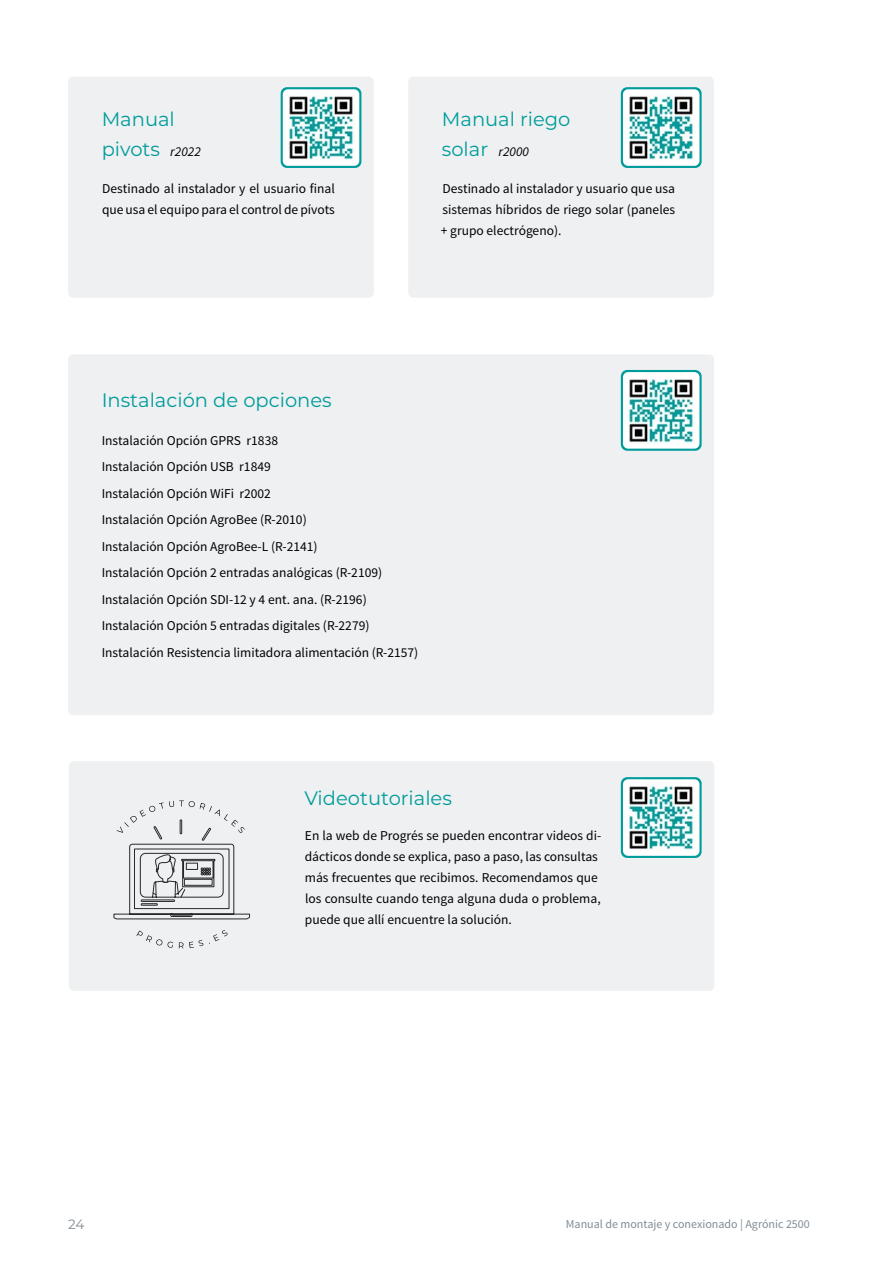
<style>
.page{position:relative;width:893px;height:1263px;background:#fff}
.page>*{position:absolute;margin:0;border:0;box-sizing:border-box;transform-origin:0 0}
.t1{font:19.5px/30px "Montserrat";color:#009c9b}
.t2{font:13.5px/26.5px "Source Sans Pro";color:#000}
.t3{font:13.5px "Montserrat";color:#808b94}
.t4{font:12px "Source Sans Pro";color:#808b94}
.s1{font-family:"Source Sans Pro";font-style:italic;font-size:13.5px;color:#000}
</style>
<div class="page">
<div style="left:68px;top:77px;width:306px;height:221px;background:#eef0f2;border-radius:5px"></div>
<div style="left:68px;top:354px;width:646px;height:361px;background:#eef0f2;border-radius:5px"></div>
<div style="left:408px;top:77px;width:306px;height:221px;background:#eef0f2;border-radius:5px"></div>
<div style="left:69px;top:761px;width:645px;height:230px;background:#eef0f2;border-radius:5px"></div>
<svg style="left:136px;top:930px;width:37px;height:18px"></svg>
<svg style="left:179px;top:940px;width:24px;height:8px"></svg>
<svg style="left:209px;top:930px;width:18px;height:14px"></svg>
<svg style="left:113px;top:800px;width:137px;height:119px"></svg>
<svg style="left:281px;top:87px;width:80px;height:81px"></svg>
<img style="left:283px;top:89px;width:76px;height:77px">
<svg style="left:621px;top:87px;width:81px;height:81px"></svg>
<img style="left:623px;top:89px;width:76px;height:77px">
<svg style="left:621px;top:370px;width:81px;height:81px"></svg>
<img style="left:623px;top:372px;width:76px;height:77px">
<svg style="left:621px;top:777px;width:81px;height:81px"></svg>
<img style="left:623px;top:779px;width:76px;height:77px">
<h1 class="t1" style="left:102px;top:104px;width:101px">Manual pivots <span class="s1">r2022</span></h1>
<h1 class="t1" style="left:442px;top:104px;width:130px">Manual riego solar <span class="s1">r2000</span></h1>
<p class="t2" style="left:102px;top:179px;width:234px;line-height:21px">Destinado al instalador y el usuario final que usa el equipo para el control de pívots</p>
<p class="t2" style="left:441px;top:179px;width:236px;line-height:21px;text-align:justify">Destinado al instalador y usuario que usa sistemas híbridos de riego solar (paneles + grupo electrógeno).</p>
<h1 class="t1" style="left:102px;top:385px;width:232px">Instalación de opciones</h1>
<p class="t2" style="left:102px;top:427px;width:318px">Instalación Opción GPRS r1838<br>Instalación Opción USB r1849<br>Instalación Opción WiFi r2002<br>Instalación Opción AgroBee (R-2010)<br>Instalación Opción AgroBee-L (R-2141)<br>Instalación Opción 2 entradas analógicas (R-2109)<br>Instalación Opción SDI-12 y 4 ent. ana. (R-2196)<br>Instalación Opción 5 entradas digitales (R-2279)<br>Instalación Resistencia limitadora alimentación (R-2157)</p>
<h1 class="t1" style="left:304px;top:782px;width:149px">Videotutoriales</h1>
<p class="t2" style="left:305px;top:825px;width:298px;line-height:21px">En la web de Progrés se pueden encontrar videos di&shy;dácticos donde se explica, paso a paso, las consultas más frecuentes que recibimos. Recomendamos que los consulte cuando tenga alguna duda o problema, puede que allí encuentre la solución.</p>
<p class="t3" style="left:68px;top:1215px;width:18px">24</p>
<p class="t4" style="left:566px;top:1217px;width:245px">Manual de montaje y conexionado | Agrónic 2500</p>
</div>
